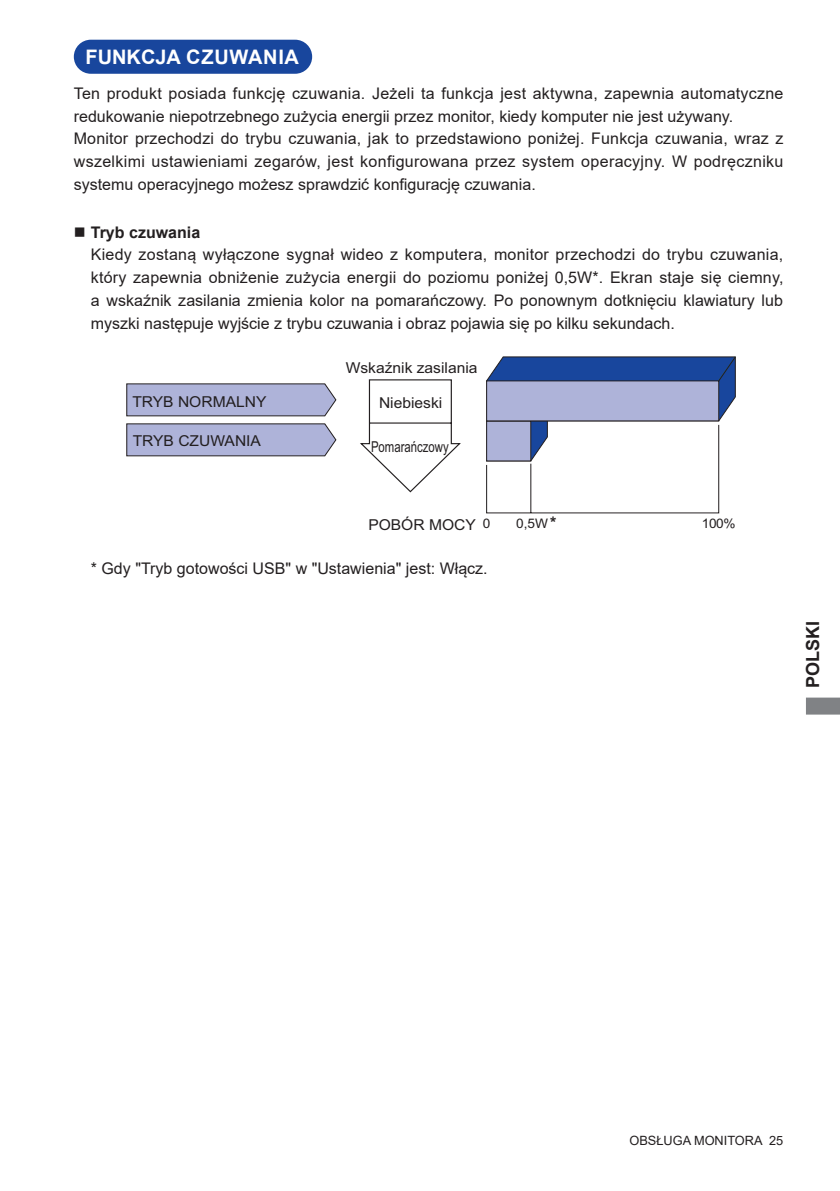
<style>
.page{position:relative;width:840px;height:1191px;background:#fff}
.page>*{position:absolute;margin:0;border:0;box-sizing:border-box;transform-origin:0 0}
.t1{font:700 20px "Arial";color:#fff}
.t2{font:700 18px "Arial";color:#231f20}
.t3{font:16px/22.6px "Arial";letter-spacing:.01em;color:#231f20}
.t4{font:700 16px "Arial";color:#231f20}
.t5{font:15px "Arial";color:#231f20;scale:1.04 1}
.t6{font:15px "Arial";color:#231f20;scale:.76 1}
.t7{font:13.2px "Arial";color:#231f20;scale:1.04 1}
.t8{font:12.8px "Arial";color:#231f20}
.s1{font-weight:700}
.s2{font-size:13.2px}
</style>
<div class="page">
<svg style="left:806px;top:697px;width:33px;height:17px"></svg>
<div style="left:75px;top:41px;width:236px;height:32px;background:#18469d;border-radius:16px"></div>
<div style="left:74px;top:40px;width:238px;height:34px;border:2px solid #18469d;border-radius:16px"></div>
<svg style="left:486px;top:356px;width:249px;height:157px"></svg>
<svg style="left:126px;top:383px;width:211px;height:34px;background:#a9adcf"></svg>
<svg style="left:126px;top:423px;width:211px;height:34px;background:#a9adcf"></svg>
<svg style="left:360px;top:379px;width:101px;height:114px"></svg>
<p class="t1" style="left:85px;top:43px;width:215px">FUNKCJA CZUWANIA</p>
<p class="t3" style="left:74px;top:82px;width:710px">Ten produkt posiada funkcję czuwania. Jeżeli ta funkcja jest aktywna, zapewnia automatyczne redukowanie niepotrzebnego zużycia energii przez monitor, kiedy komputer nie jest używany.<br>Monitor przechodzi do trybu czuwania, jak to przedstawiono poniżej. Funkcja czuwania, wraz z wszelkimi ustawieniami zegarów, jest konfigurowana przez system operacyjny. W podręczniku systemu operacyjnego możesz sprawdzić konfigurację czuwania.</p>
<p class="t3" style="left:91px;top:221px;width:693px;text-indent:-17px">■ <span class="s1">Tryb czuwania<br></span>Kiedy zostaną wyłączone sygnał wideo z komputera, monitor przechodzi do trybu czuwania, który zapewnia obniżenie zużycia energii do poziomu poniżej 0,5W*. Ekran staje się ciemny, a wskaźnik zasilania zmienia kolor na pomarańczowy. Po ponownym dotknięciu klawiatury lub myszki następuje wyjście z trybu czuwania i obraz pojawia się po kilku sekundach.</p>
<p class="t5" style="left:132px;top:391px;width:130px">TRYB NORMALNY</p>
<p class="t5" style="left:133px;top:430px;width:125px">TRYB CZUWANIA</p>
<p class="t5" style="left:345px;top:357px;width:128px">Wskaźnik zasilania</p>
<p class="t5" style="left:379px;top:392px;width:62px">Niebieski</p>
<p class="t6" style="left:371px;top:436px;width:104px">Pomarańczowy</p>
<p class="t4" style="left:550px;top:511px;width:8px">*</p>
<p class="t5" style="left:368px;top:514px;width:119px">POBÓR MOCY <span class="s2">0</span></p>
<p class="t7" style="left:516px;top:515px;width:32px">0,5W</p>
<p class="t7" style="left:701px;top:515px;width:34px">100%</p>
<p class="t3" style="left:91px;top:557px;width:398px">* Gdy "Tryb gotowości USB" w "Ustawienia" jest: Włącz.</p>
<p class="t2" style="left:799px;top:688px;width:69px;rotate:-90deg">POLSKI</p>
<p class="t8" style="left:629px;top:1131px;width:155px">OBSŁUGA MONITORA 25</p>
</div>
